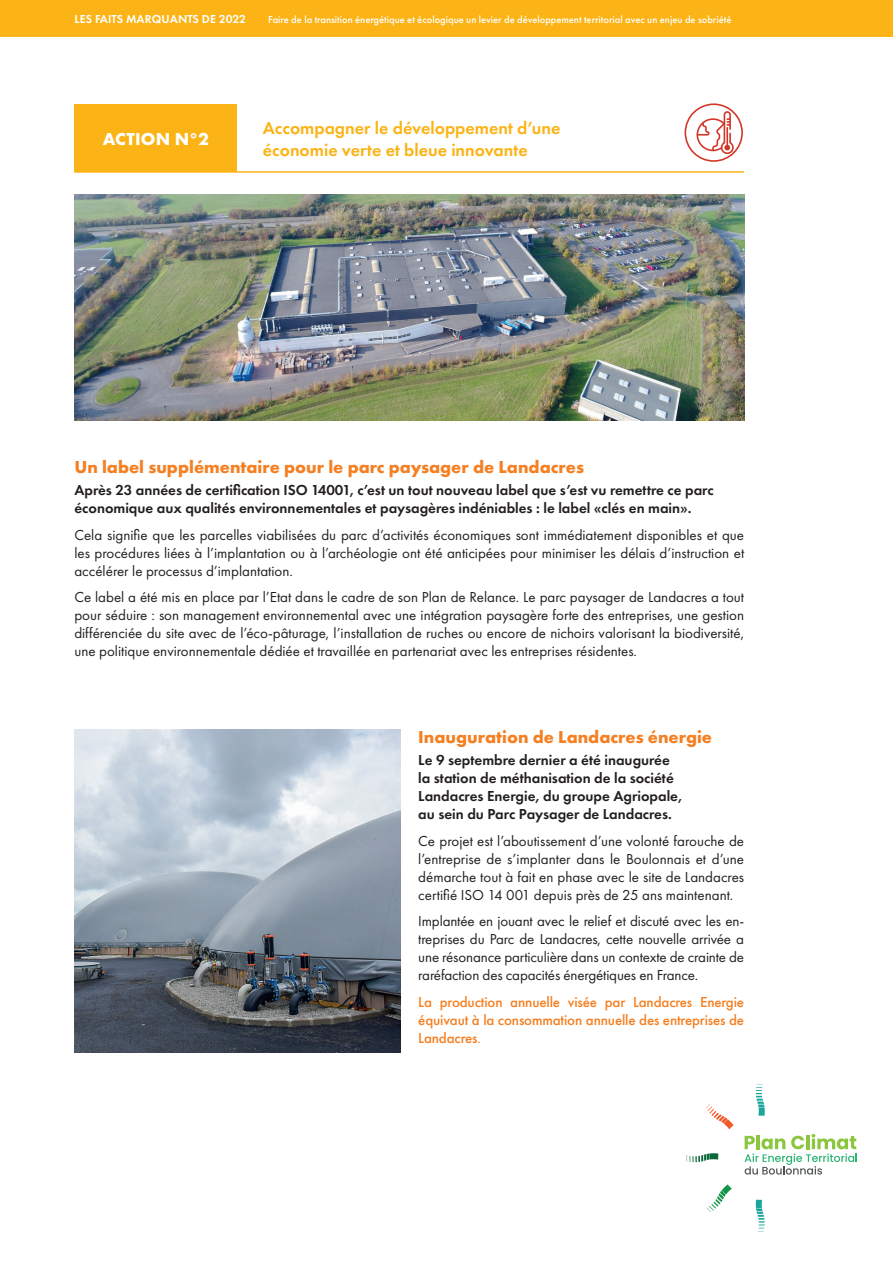
<style>
.page{position:relative;width:893px;height:1263px;background:#fff}
.page>*{position:absolute;margin:0;border:0;box-sizing:border-box;transform-origin:0 0}
.t1{font:700 18px "Futura PT";color:#f57f21}
.t2{font:600 18px/21.6px "Futura PT";color:#fbb316}
.t3{font:700 18px "Futura PT";letter-spacing:.01em;color:#fff}
.t4{font:15px/18px "Futura PT";color:#231f20;text-align:justify}
.t5{font:600 15px/18px "Futura PT";color:#231f20}
.t6{font:500 15px/18px "Futura PT";letter-spacing:-.01em;color:#f57f21;text-align:justify}
.t7{font:600 12px "Futura PT";letter-spacing:.01em;color:#fff}
.t8{font:500 10.5px "Futura PT";color:#fff}
.s1{font-weight:400}
</style>
<div class="page">
<svg style="left:756px;top:1084px;width:9px;height:32px"></svg>
<svg style="left:756px;top:1199px;width:9px;height:33px"></svg>
<svg style="left:706px;top:1104px;width:28px;height:25px"></svg>
<svg style="left:687px;top:1153px;width:31px;height:9px"></svg>
<svg style="left:706px;top:1184px;width:26px;height:28px"></svg>
<svg style="left:745px;top:1134px;width:112px;height:40px"></svg>
<div style="left:0;top:0;width:893px;height:36px;background:#fbb316"></div>
<img style="left:74px;top:195px;width:670px;height:226px">
<img style="left:74px;top:729px;width:326px;height:323px">
<svg style="left:685px;top:103px;width:58px;height:59px"></svg>
<div style="left:74px;top:104px;width:163px;height:68px;background:#fbb316"></div>
<hr style="left:74px;top:171px;width:670px;height:2px;background:#fbb316">
<p class="t7" style="left:74px;top:11px;width:173px">LES FAITS MARQUANTS DE 2022</p>
<p class="t8" style="left:268px;top:13px;width:465px">Faire de la transition énergétique et écologique un levier de développement territorial avec un enjeu de sobriété</p>
<p class="t3" style="left:103px;top:127px;width:108px">ACTION N°2</p>
<p class="t2" style="left:263px;top:117px;width:299px">Accompagner le développement d’une économie verte et bleue innovante</p>
<p class="t1" style="left:74px;top:455px;width:511px">Un label supplémentaire pour le parc paysager de Landacres</p>
<p class="t5" style="left:74px;top:481px;width:641px">Après 23 années de certification ISO 14001, c’est un tout nouveau label que s’est vu remettre ce parc économique aux qualités environnementales et paysagères indéniables : le label «clés en main».</p>
<p class="t4" style="left:74px;top:526px;width:671px">Cela signifie que les parcelles viabilisées du parc d’activités économiques sont immédiatement disponibles et que les procédures liées à l’implantation ou à l’archéologie ont été anticipées pour minimiser les délais d’instruction et accélérer le processus d’implantation.</p>
<p class="t4" style="left:74px;top:588px;width:671px">Ce label a été mis en place par l’Etat dans le cadre de son Plan de Relance. Le parc paysager de Landacres a tout pour séduire : son management environnemental avec une intégration paysagère forte des entreprises, une gestion différenciée du site avec de l’éco-pâturage, l’installation de ruches ou encore de nichoirs valorisant la biodiversité, une politique environnementale dédiée et travaillée en partenariat avec les entreprises résidentes.</p>
<p class="t1" style="left:418px;top:725px;width:295px">Inauguration de Landacres énergie</p>
<p class="t5" style="left:418px;top:751px;width:265px">Le 9 septembre dernier a été inaugurée la station de méthanisation de la société Landacres Energie, du groupe Agriopale, au sein du Parc Paysager de Landacres.</p>
<p class="t4" style="left:418px;top:832px;width:327px">Ce projet est l’aboutissement d’une volonté farouche de l’entreprise de s’implanter dans le Boulonnais et d’une démarche tout à fait en phase avec le site de Landacres certifié ISO 14 001 depuis près de 25 ans maintenant.</p>
<p class="t4" style="left:418px;top:912px;width:327px">Implantée en jouant avec le relief et discuté avec les en&shy;treprises du Parc de Landacres, cette nouvelle arrivée a une résonance particulière dans un contexte de crainte de raréfaction des capacités énergétiques en France.</p>
<p class="t6" style="left:418px;top:993px;width:327px">La production annuelle visée par Landacres Energie équivaut à la consommation annuelle des entreprises de Landacres<span class="s1">.</span></p>
</div>
